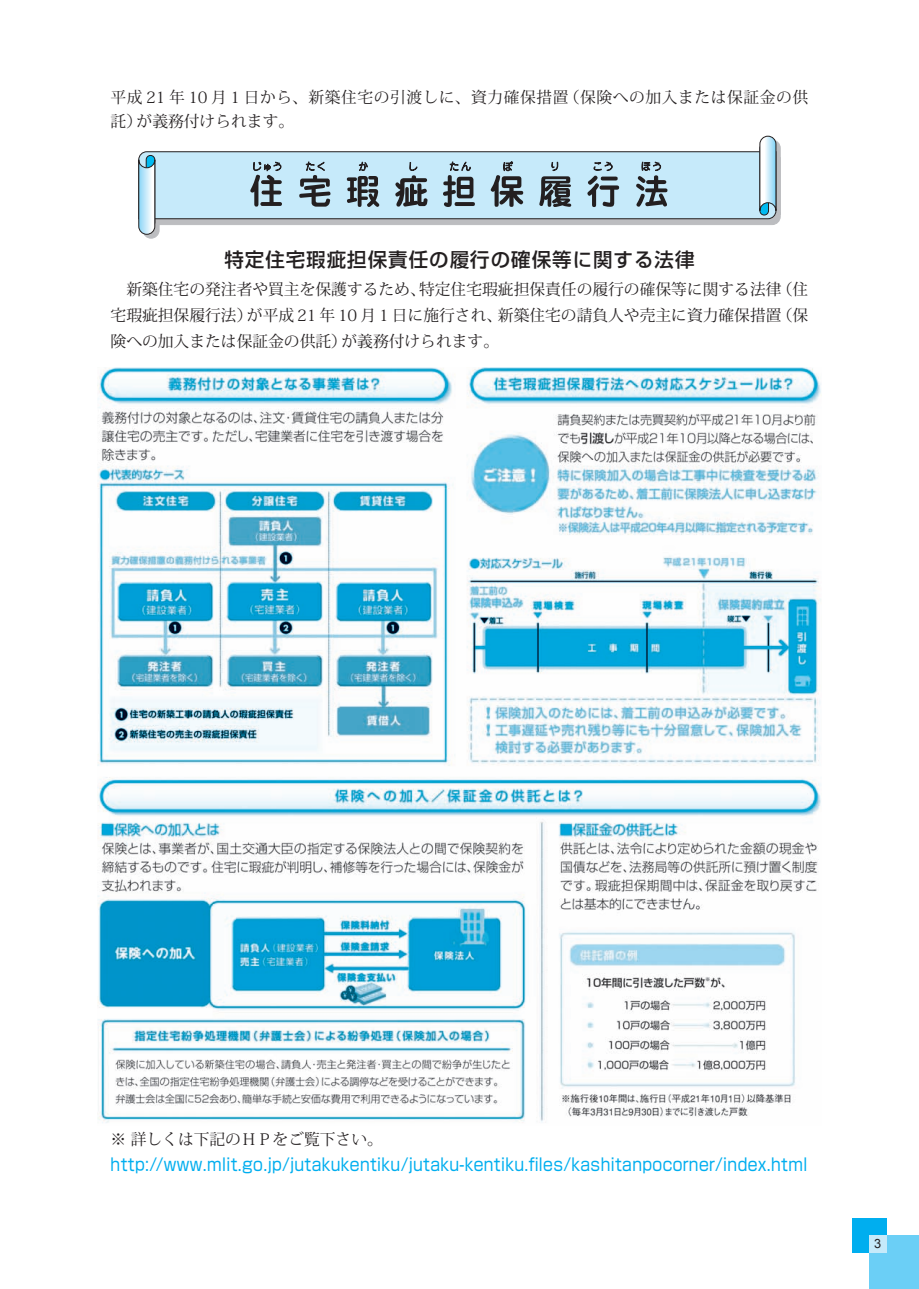
<style>
.page{position:relative;width:919px;height:1289px;background:#fff}
.page>*{position:absolute;margin:0;border:0;box-sizing:border-box;transform-origin:0 0}
.t1{font:500 19.5px "Shin Go";letter-spacing:.05em;color:#231f20}
.t2{font:17.25px "Shin Go";letter-spacing:.02em;color:#00aeef;scale:.9 1}
.t3{font:15.75px/25.5px "Koz Min Std Regular 90 pv RKSJ H";color:#231f20;text-align:justify}
.t4{font:15.75px/24px "Koz Min Std Regular 90 pv RKSJ H";letter-spacing:.035em;color:#231f20}
.t5{font:12.75px "Arial";color:#231f20}
</style>
<div class="page">
<div style="left:869px;top:1235px;width:49px;height:53px;background:#6bcff6"></div>
<div style="left:852px;top:1218px;width:34px;height:34px;background:#00aeef"></div>
<div style="left:869px;top:1235px;width:17px;height:17px;background:#c6eafa"></div>
<img style="left:98px;top:367px;width:723px;height:756px">
<svg style="left:138px;top:136px;width:642px;height:103px"></svg>
<p class="t4" style="left:111px;top:87px;width:699px">平成２１年１０月１日から、新築住宅の引渡しに、資力確保措置（保険への加入または保証金の供託）が義務付けられます。</p>
<p class="t1" style="left:224px;top:252px;width:471px">特定住宅瑕疵担保責任の履行の確保等に関する法律</p>
<p class="t3" style="left:111px;top:279px;width:699px">　新築住宅の発注者や買主を保護するため、特定住宅瑕疵担保責任の履行の確保等に関する法律（住宅瑕疵担保履行法）が平成２１年１０月１日に施行され、新築住宅の請負人や売主に資力確保措置（保険への加入または保証金の供託）が義務付けられます。</p>
<p class="t3" style="left:111px;top:1128px;width:274px">※ 詳しくは下記のＨＰをご覧下さい。</p>
<p class="t2" style="left:111px;top:1157px;width:775px">http://www.mlit.go.jp/jutakukentiku/jutaku-kentiku.files/kashitanpocorner/index.html</p>
<p class="t5" style="left:874px;top:1236px;width:9px">3</p>
</div>
